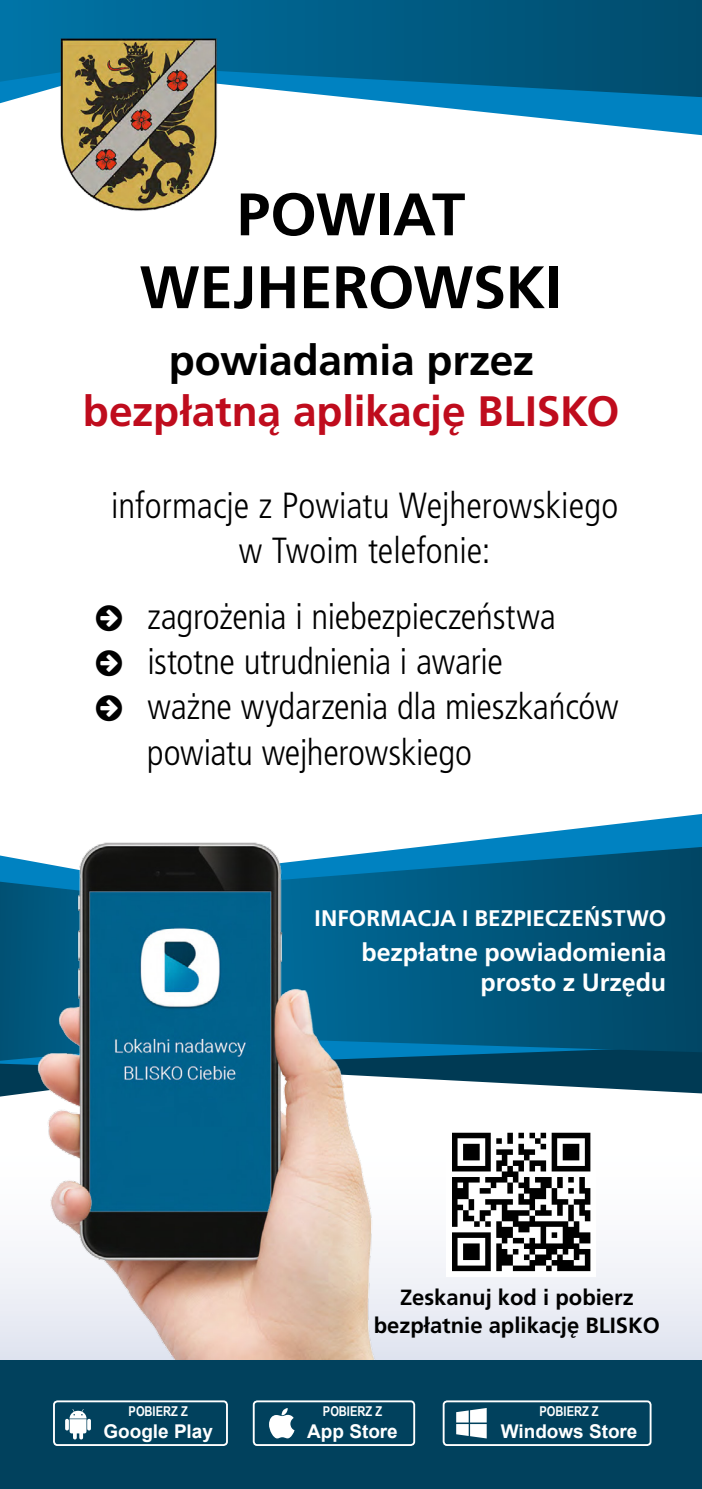
<style>
.page{position:relative;width:702px;height:1489px;background:#fff}
.page>*{position:absolute;margin:0;border:0;box-sizing:border-box;transform-origin:0 0}
.t1{font:700 59.75px/72.8px "Frutiger LT Pro";color:#000;text-align:center}
.t2{font:700 42.5px "Frutiger LT Pro";letter-spacing:-.005em;color:#bf0c1d}
.t3{font:700 42.5px "Frutiger LT Pro";letter-spacing:-.005em;color:#000}
.t4{font:300 condensed 36.25px/45.5px "Frutiger LT Pro";letter-spacing:-.005em;color:#000;text-align:center}
.t5{font:700 25px/30px "Frutiger LT Pro";letter-spacing:-.005em;color:#fff;text-align:right}
.t6{font:700 22.5px "Frutiger LT Pro";letter-spacing:.005em;color:#fff}
.t7{font:700 22px/27.5px "Frutiger LT Pro";color:#000;text-align:center}
.t8{font:700 19px "Arial";color:#fff}
.t9{font:700 13.5px "Arial Narrow";color:#fff}
</style>
<div class="page">
<svg style="left:0;top:1253px;width:702px;height:107px"></svg>
<svg style="left:446px;top:1068px;width:256px;height:26px;fill:#003a54"></svg>
<svg style="left:446px;top:814px;width:256px;height:32px;fill:#0082c1"></svg>
<div style="left:446px;top:1052px;width:256px;height:16px;background:#003a54"></div>
<svg style="left:446px;top:846px;width:256px;height:206px;background:#005377"></svg>
<svg style="left:0;top:855px;width:21px;height:216px;background:#035a81"></svg>
<div style="left:446px;top:1127px;width:150px;height:149px;background:#fff"></div>
<svg style="left:452px;top:1132px;width:138px;height:138px"></svg>
<svg style="left:0;top:97px;width:702px;height:38px"></svg>
<svg style="left:0;top:0;width:702px;height:97px;background:#04638d"></svg>
<img style="left:21px;top:842px;width:425px;height:518px">
<div style="left:0;top:1360px;width:702px;height:128px;background:#01415d"></div>
<div style="left:53px;top:1400px;width:175px;height:45px;border:2px solid #fff;border-radius:4px"></div>
<div style="left:253px;top:1400px;width:162px;height:45px;border:2px solid #fff;border-radius:4px"></div>
<div style="left:442px;top:1400px;width:209px;height:45px;border:2px solid #fff;border-radius:4px"></div>
<svg style="left:269px;top:1408px;width:25px;height:30px"></svg>
<svg style="left:65px;top:1409px;width:26px;height:30px"></svg>
<svg style="left:456px;top:1408px;width:30px;height:30px"></svg>
<img style="left:59px;top:34px;width:159px;height:177px">
<h1 class="t1" style="left:140px;top:178px;width:424px">POWIAT<br>WEJHEROWSKI</h1>
<p class="t3" style="left:169px;top:335px;width:367px">powiadamia przez</p>
<p class="t2" style="left:83px;top:386px;width:538px">bezpłatną aplikację BLISKO</p>
<p class="t4" style="left:111px;top:483px;width:508px">informacje z Powiatu Wejherowskiego w Twoim telefonie:</p>
<p class="t4" style="left:147px;top:593px;width:473px;text-align:left">zagrożenia i niebezpieczeństwa istotne utrudnienia i awarie<br>ważne wydarzenia dla mieszkańców powiatu wejherowskiego</p>
<p class="t6" style="left:314px;top:905px;width:353px">INFORMACJA I BEZPIECZEŃSTWO</p>
<p class="t5" style="left:361px;top:937px;width:306px">bezpłatne powiadomienia prosto z Urzędu</p>
<p class="t9" style="left:129px;top:1400px;width:61px">POBIERZ Z</p>
<p class="t8" style="left:103px;top:1418px;width:111px">Google Play</p>
<p class="t7" style="left:374px;top:1283px;width:288px">Zeskanuj kod i pobierz bezpłatnie aplikację BLISKO</p>
<p class="t9" style="left:323px;top:1400px;width:61px">POBIERZ Z</p>
<p class="t8" style="left:307px;top:1418px;width:92px">App Store</p>
<p class="t9" style="left:539px;top:1400px;width:61px">POBIERZ Z</p>
<p class="t8" style="left:500px;top:1418px;width:138px">Windows Store</p>
</div>
